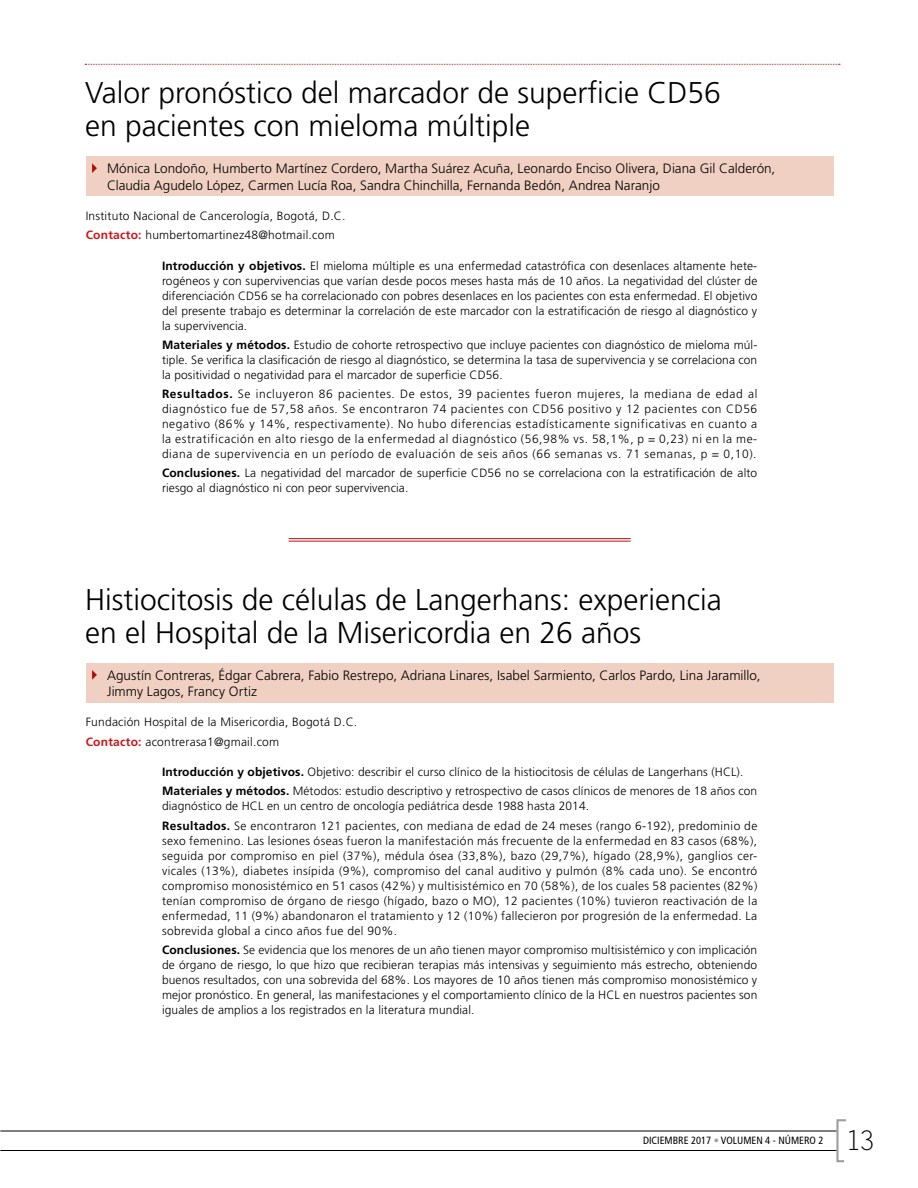
<style>
.page{position:relative;width:918px;height:1188px;background:#fff}
.page>*{position:absolute;margin:0;border:0;box-sizing:border-box;transform-origin:0 0}
.t1{font:300 30px/33px "Frutiger LT Std";color:#000}
.t2{font:27px "Letter Gothic Std";color:#000}
.t3{font:300 13.5px/16.5px "Frutiger LT Std";color:#000}
.t4{font:300 12px/15px "Frutiger LT Std";letter-spacing:.01em;color:#000;text-align:justify}
.t5{font:condensed 10.5px "Frutiger LT Std";color:#000}
.s1{font-weight:700;color:#cd171a}
.s2{font-weight:700}
.s3{color:#9d9d9c}
</style>
<div class="page">
<svg style="left:835px;top:1119px;width:11px;height:44px"></svg>
<hr style="left:0;top:1150px;width:836px;height:1px;background:#000">
<hr style="left:0;top:1131px;width:836px;height:1px;background:#000">
<svg style="left:85px;top:64px;width:755px;height:1px"></svg>
<div style="left:86px;top:157px;width:748px;height:39px;background:#f0d0c2"></div>
<svg style="left:92px;top:163px;width:5px;height:10px"></svg>
<div style="left:86px;top:663px;width:748px;height:40px;background:#f0d0c2"></div>
<svg style="left:92px;top:670px;width:5px;height:10px"></svg>
<hr style="left:289px;top:538px;width:342px;height:1px;background:#c00d0e">
<hr style="left:289px;top:541px;width:342px;height:1px;background:#c00d0e">
<h1 class="t1" style="left:85px;top:77px;width:637px">Valor pronóstico del marcador de superficie CD56 en pacientes con mieloma múltiple</h1>
<p class="t3" style="left:107px;top:160px;width:670px">Mónica Londoño, Humberto Martínez Cordero, Martha Suárez Acuña, Leonardo Enciso Olivera, Diana Gil Calderón,<br>Claudia Agudelo López, Carmen Lucía Roa, Sandra Chinchilla, Fernanda Bedón, Andrea Naranjo</p>
<p class="t4" style="left:86px;top:206px;width:261px;line-height:19.2px">Instituto Nacional de Cancerología, Bogotá, D.C.<br><span class="s1">Contacto:</span> humbertomartinez48@hotmail.com</p>
<p class="t4" style="left:162px;top:258px;width:597px"><span class="s2">Introducción y objetivos.</span> El mieloma múltiple es una enfermedad catastrófica con desenlaces altamente hete&shy;rogéneos y con supervivencias que varían desde pocos meses hasta más de 10 años. La negatividad del clúster de diferenciación CD56 se ha correlacionado con pobres desenlaces en los pacientes con esta enfermedad. El objetivo del presente trabajo es determinar la correlación de este marcador con la estratificación de riesgo al diagnóstico y la supervivencia.</p>
<p class="t4" style="left:162px;top:337px;width:597px"><span class="s2">Materiales y métodos.</span> Estudio de cohorte retrospectivo que incluye pacientes con diagnóstico de mieloma múl&shy;tiple. Se verifica la clasificación de riesgo al diagnóstico, se determina la tasa de supervivencia y se correlaciona con la positividad o negatividad para el marcador de superficie CD56.</p>
<p class="t4" style="left:162px;top:387px;width:597px"><span class="s2">Resultados.</span> Se incluyeron 86 pacientes. De estos, 39 pacientes fueron mujeres, la mediana de edad al diagnóstico fue de 57,58 años. Se encontraron 74 pacientes con CD56 positivo y 12 pacientes con CD56 negativo (86% y 14%, respectivamente). No hubo diferencias estadísticamente significativas en cuanto a la estratificación en alto riesgo de la enfermedad al diagnóstico (56,98% vs. 58,1%, p = 0,23) ni en la me&shy;diana de supervivencia en un período de evaluación de seis años (66 semanas vs. 71 semanas, p = 0,10).</p>
<p class="t4" style="left:162px;top:466px;width:597px"><span class="s2">Conclusiones.</span> La negatividad del marcador de superficie CD56 no se correlaciona con la estratificación de alto riesgo al diagnóstico ni con peor supervivencia.</p>
<h1 class="t1" style="left:85px;top:584px;width:638px">Histiocitosis de células de Langerhans: experiencia en el Hospital de la Misericordia en 26 años</h1>
<p class="t3" style="left:107px;top:667px;width:655px">Agustín Contreras, Édgar Cabrera, Fabio Restrepo, Adriana Linares, Isabel Sarmiento, Carlos Pardo, Lina Jaramillo,<br>Jimmy Lagos, Francy Ortiz</p>
<p class="t4" style="left:86px;top:713px;width:273px;line-height:19.2px">Fundación Hospital de la Misericordia, Bogotá D.C.<br><span class="s1">Contacto:</span> acontrerasa1@gmail.com</p>
<p class="t4" style="left:162px;top:763px;width:597px;line-height:19.2px"><span class="s2">Introducción y objetivos.</span> Objetivo: describir el curso clínico de la histiocitosis de células de Langerhans (HCL).<br><span class="s2">Materiales y métodos.</span> Métodos: estudio descriptivo y retrospectivo de casos clínicos de menores de 18 años con</p>
<p class="t4" style="left:162px;top:797px;width:597px;line-height:19.2px">diagnóstico de HCL en un centro de oncología pediátrica desde 1988 hasta 2014.<br><span class="s2">Resultados.</span> Se encontraron 121 pacientes, con mediana de edad de 24 meses (rango 6-192), predominio de</p>
<p class="t4" style="left:162px;top:833px;width:597px">sexo femenino. Las lesiones óseas fueron la manifestación más frecuente de la enfermedad en 83 casos (68%), seguida por compromiso en piel (37%), médula ósea (33,8%), bazo (29,7%), hígado (28,9%), ganglios cer&shy;vicales (13%), diabetes insípida (9%), compromiso del canal auditivo y pulmón (8% cada uno). Se encontró compromiso monosistémico en 51 casos (42%) y multisistémico en 70 (58%), de los cuales 58 pacientes (82%) tenían compromiso de órgano de riesgo (hígado, bazo o MO), 12 pacientes (10%) tuvieron reactivación de la enfermedad, 11 (9%) abandonaron el tratamiento y 12 (10%) fallecieron por progresión de la enfermedad. La sobrevida global a cinco años fue del 90%.</p>
<p class="t4" style="left:162px;top:942px;width:597px"><span class="s2">Conclusiones.</span> Se evidencia que los menores de un año tienen mayor compromiso multisistémico y con implicación de órgano de riesgo, lo que hizo que recibieran terapias más intensivas y seguimiento más estrecho, obteniendo buenos resultados, con una sobrevida del 68%. Los mayores de 10 años tienen más compromiso monosistémico y mejor pronóstico. En general, las manifestaciones y el comportamiento clínico de la HCL en nuestros pacientes son iguales de amplios a los registrados en la literatura mundial.</p>
<p class="t5" style="left:643px;top:1135px;width:182px">DICIEMBRE 2017 <span class="s3">•</span> VOLUMEN 4 - NÚMERO 2</p>
<h2 class="t2" style="left:846px;top:1125px;width:31px">13</h2>
</div>
